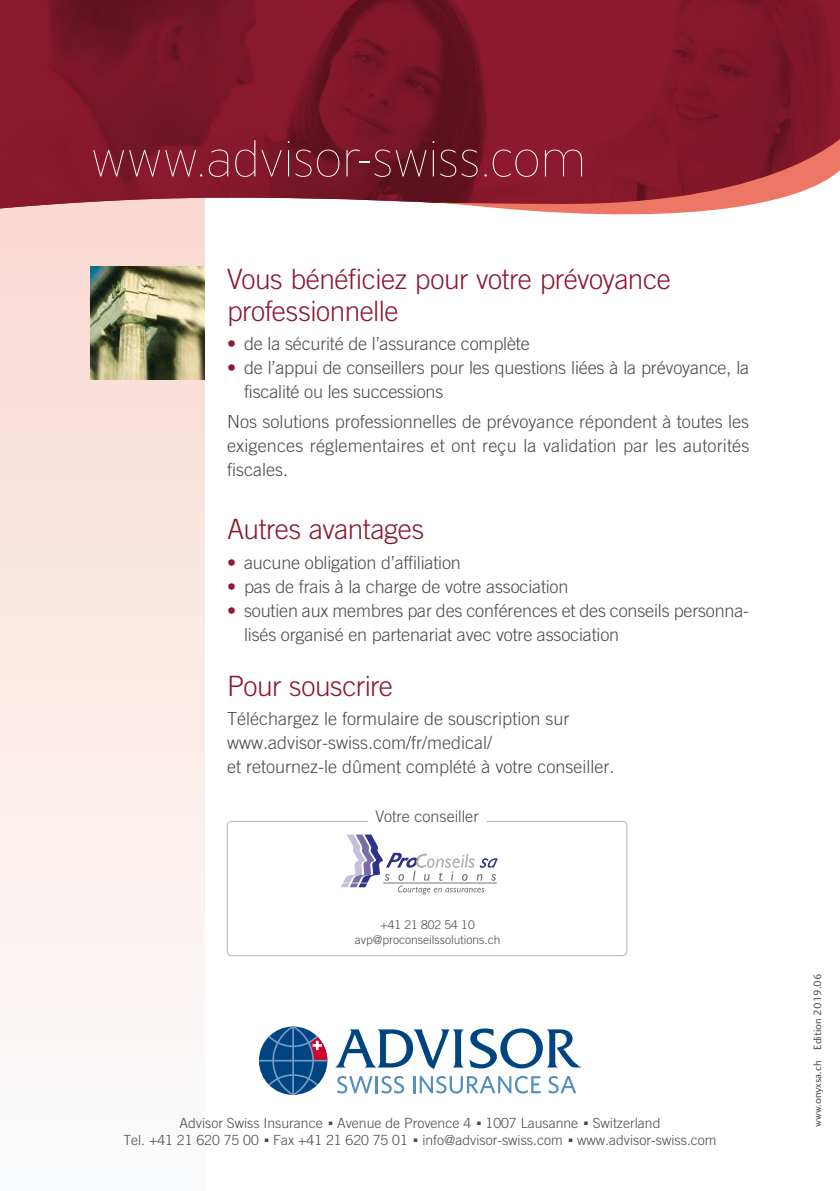
<style>
.page{position:relative;width:840px;height:1191px;background:#fff}
.page>*{position:absolute;margin:0;border:0;box-sizing:border-box;transform-origin:0 0}
.t1{font:100 50px "Interstate";letter-spacing:-.01em;color:#fff}
.t2{font:300 28px/32px "Trade Gothic";letter-spacing:-.015em;color:#8c192e}
.t3{font:300 18px/24px "Trade Gothic";letter-spacing:-.01em;color:#4b4b4d}
.t4{font:300 16px "Trade Gothic";color:#4b4b4d}
.t5{font:300 14px/17px "Trade Gothic";color:#4b4b4d;text-align:center}
.t6{font:300 12px/15px "Trade Gothic";color:#4b4b4d;text-align:center}
.t7{font:11px "Charlotte Sans Book Plain";color:#4b4b4d}
.s1{color:#8c192e}
</style>
<div class="page">
<svg style="left:0;top:210px;width:204px;height:797px"></svg>
<img style="left:0;top:0;width:839px;height:208px">
<svg style="left:438px;top:130px;width:401px;height:85px;background:#9f3f49"></svg>
<svg style="left:335px;top:1029px;width:128px;height:40px"></svg>
<svg style="left:469px;top:1028px;width:111px;height:40px"></svg>
<svg style="left:337px;top:1076px;width:35px;height:17px"></svg>
<hr style="left:375px;top:1076px;width:3px;height:17px;background:#568ebe">
<svg style="left:381px;top:1076px;width:23px;height:17px"></svg>
<svg style="left:413px;top:1075px;width:127px;height:18px"></svg>
<svg style="left:548px;top:1076px;width:27px;height:17px"></svg>
<svg style="left:259px;top:1026px;width:68px;height:68px"></svg>
<img style="left:91px;top:266px;width:113px;height:114px">
<svg style="left:341px;top:834px;width:156px;height:60px"></svg>
<div style="left:227px;top:821px;width:399px;height:135px;border:1px solid #b1b3b4;border-radius:5px"></div>
<div style="left:368px;top:809px;width:118px;height:17px;background:#fff"></div>
<h1 class="t1" style="left:91px;top:132px;width:496px">www.advisor-swiss.com</h1>
<h2 class="t2" style="left:227px;top:262px;width:445px">Vous bénéficiez pour votre prévoyance professionnelle</h2>
<p class="t3" style="left:227px;top:332px;width:304px"><span class="s1">•</span> de la sécurité de l’assurance complète</p>
<p class="t3" style="left:244px;top:356px;width:506px;text-indent:-17px"><span class="s1">•</span> de l’appui de conseillers pour les questions liées à la prévoyance, la fiscalité ou les successions</p>
<p class="t3" style="left:227px;top:409px;width:523px;text-align:justify">Nos solutions professionnelles de prévoyance répondent à toutes les exigences réglementaires et ont reçu la validation par les autorités fiscales.</p>
<h2 class="t2" style="left:227px;top:513px;width:199px">Autres avantages</h2>
<p class="t3" style="left:227px;top:550px;width:235px"><span class="s1">•</span> aucune obligation d’affiliation</p>
<p class="t3" style="left:227px;top:574px;width:343px"><span class="s1">•</span> pas de frais à la charge de votre association</p>
<p class="t3" style="left:244px;top:598px;width:506px;text-indent:-17px"><span class="s1">•</span> soutien aux membres par des conférences et des conseils personna&shy;lisés organisé en partenariat avec votre association</p>
<h2 class="t2" style="left:227px;top:669px;width:167px">Pour souscrire</h2>
<p class="t3" style="left:227px;top:706px;width:389px">Téléchargez le formulaire de souscription sur www.advisor-swiss.com/fr/medical/<br>et retournez-le dûment complété à votre conseiller.</p>
<p class="t4" style="left:375px;top:807px;width:105px">Votre conseiller</p>
<p class="t6" style="left:354px;top:917px;width:147px">+41 21 802 54 10 avp@proconseilssolutions.ch</p>
<p class="t5" style="left:123px;top:1114px;width:594px">Advisor Swiss Insurance ■ Avenue de Provence 4 ■ 1007 Lausanne ■ Switzerland<br>Tel. +41 21 620 75 00 ■ Fax +41 21 620 75 01 ■ info@advisor-swiss.com ■ www.advisor-swiss.com</p>
<p class="t7" style="left:810px;top:1127px;width:155px;rotate:-90deg">www.onyxsa-.ch Edition 2019.06</p>
</div>
